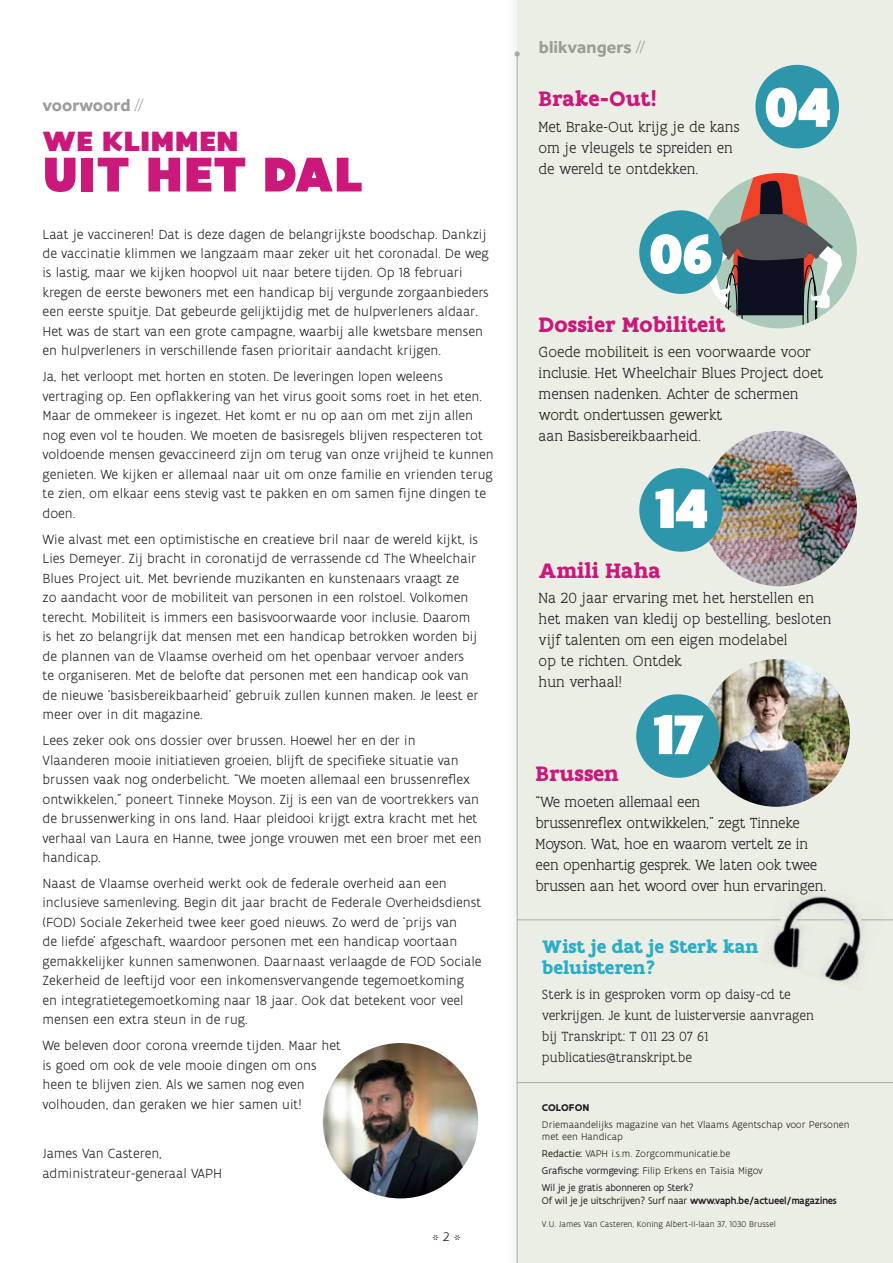
<style>
.page{position:relative;width:893px;height:1263px;background:#fff}
.page>*{position:absolute;margin:0;border:0;box-sizing:border-box;transform-origin:0 0}
.t1{font:900 60px "Flanders Art Sans Pro";letter-spacing:-.045em;color:#fff}
.t2{font:900 52.5px "Flanders Art Sans Pro";letter-spacing:.005em;color:#ca187b}
.t3{font:900 30px "Flanders Art Sans Pro";letter-spacing:.005em;color:#ca187b}
.t4{font:700 22.5px "Flanders Art Serif Pro";color:#ca187b}
.t5{font:700 19.5px/21px "Flanders Art Serif Pro";color:#2aadc7}
.t6{font:700 18px "Effra";color:#9b9d97}
.t7{font:300 15.75px/21px "Flanders Art Serif";color:#231f20}
.t8{font:300 14.25px/19.5px "Flanders Art Sans";color:#231f20}
.t9{font:300 14.25px/21px "Flanders Art Serif";color:#231f20}
.t10{font:300 13.5px "Flanders Art Sans";color:#231f20}
.t11{font:10.5px/16.8px "Flanders Art Sans";letter-spacing:-.01em;color:#231f20}
.t12{font:300 10.5px/12.6px "Flanders Art Sans";color:#231f20}
.t13{font:700 10.5px "Flanders Art Sans";letter-spacing:.005em;color:#231f20}
.t14{font:300 9px "Flanders Art Sans";color:#231f20}
.s1{font-weight:300}
.s2{font-weight:500}
</style>
<div class="page">
<div style="left:503px;top:0;width:390px;height:1263px;background:#231f20;opacity:.11"></div>
<div style="left:517px;top:0;width:376px;height:1263px;background:#ebeee5"></div>
<hr style="left:517px;top:54px;width:1px;height:1209px;background:#a8a9ad">
<svg style="left:514px;top:51px;width:6px;height:6px"></svg>
<img style="left:323px;top:1043px;width:155px;height:155px;border-radius:78px">
<div style="left:755px;top:65px;width:84px;height:83px;background:#2d96ab;border-radius:50%"></div>
<img style="left:701px;top:431px;width:156px;height:155px;border-radius:78px">
<div style="left:639px;top:468px;width:84px;height:84px;background:#2d96ab;border-radius:50%"></div>
<img style="left:702px;top:659px;width:148px;height:148px;border-radius:74px">
<div style="left:636px;top:694px;width:84px;height:84px;background:#2d96ab;border-radius:50%"></div>
<svg style="left:702px;top:173px;width:155px;height:155px"></svg>
<div style="left:639px;top:210px;width:84px;height:84px;background:#2d96ab;border-radius:50%"></div>
<hr style="left:517px;top:919px;width:264px;height:1px;background:#a8a9ad">
<hr style="left:517px;top:1082px;width:376px;height:1px;background:#a8a9ad">
<img style="left:758px;top:891px;width:129px;height:93px">
<hr style="left:861px;top:919px;width:32px;height:1px;background:#a8a9ad">
<hr style="left:797px;top:919px;width:48px;height:1px;background:#a8a9ad">
<p class="t6" style="left:43px;top:94px;width:103px">voorwoord <span class="s1">//</span></p>
<h3 class="t3" style="left:43px;top:123px;width:198px">WE KLIMMEN</h3>
<h2 class="t2" style="left:43px;top:142px;width:322px">UIT HET DAL</h2>
<p class="t8" style="left:43px;top:224px;width:448px">Laat je vaccineren! Dat is deze dagen de belangrijkste boodschap. Dankzij de vaccinatie klimmen we langzaam maar zeker uit het coronadal. De weg is lastig, maar we kijken hoopvol uit naar betere tijden. Op 18 februari kregen de eerste bewoners met een handicap bij vergunde zorgaanbieders een eerste spuitje. Dat gebeurde gelijktijdig met de hulpverleners aldaar.<br>Het was de start van een grote campagne, waarbij alle kwetsbare mensen en hulpverleners in verschillende fasen prioritair aandacht krijgen.</p>
<p class="t8" style="left:43px;top:367px;width:453px">Ja, het verloopt met horten en stoten. De leveringen lopen weleens vertraging op. Een opflakkering van het virus gooit soms roet in het eten.<br>Maar de ommekeer is ingezet. Het komt er nu op aan om met zijn allen nog even vol te houden. We moeten de basisregels blijven respecteren tot voldoende mensen gevaccineerd zijn om terug van onze vrijheid te kunnen genieten. We kijken er allemaal naar uit om onze familie en vrienden terug te zien, om elkaar eens stevig vast te pakken en om samen fijne dingen te doen.</p>
<p class="t8" style="left:43px;top:530px;width:438px">Wie alvast met een optimistische en creatieve bril naar de wereld kijkt, is Lies Demeyer. Zij bracht in coronatijd de verrassende cd The Wheelchair Blues Project uit. Met bevriende muzikanten en kunstenaars vraagt ze<br>zo aandacht voor de mobiliteit van personen in een rolstoel. Volkomen terecht. Mobiliteit is immers een basisvoorwaarde voor inclusie. Daarom is het zo belangrijk dat mensen met een handicap betrokken worden bij de plannen van de Vlaamse overheid om het openbaar vervoer anders te organiseren. Met de belofte dat personen met een handicap ook van de nieuwe ‘basisbereikbaarheid’ gebruik zullen kunnen maken. Je leest er meer over in dit magazine.</p>
<p class="t8" style="left:43px;top:731px;width:441px">Lees zeker ook ons dossier over brussen. Hoewel her en der in Vlaanderen mooie initiatieven groeien, blijft de specifieke situatie van brussen vaak nog onderbelicht. “We moeten allemaal een brussenreflex ontwikkelen,” poneert Tinneke Moyson. Zij is een van de voortrekkers van de brussenwerking in ons land. Haar pleidooi krijgt extra kracht met het verhaal van Laura en Hanne, twee jonge vrouwen met een broer met een handicap.</p>
<p class="t8" style="left:43px;top:874px;width:440px">Naast de Vlaamse overheid werkt ook de federale overheid aan een inclusieve samenleving. Begin dit jaar bracht de Federale Overheidsdienst (FOD) Sociale Zekerheid twee keer goed nieuws. Zo werd de ‘prijs van<br>de liefde’ afgeschaft, waardoor personen met een handicap voortaan gemakkelijker kunnen samenwonen. Daarnaast verlaagde de FOD Sociale Zekerheid de leeftijd voor een inkomensvervangende tegemoetkoming en integratietegemoetkoming naar 18 jaar. Ook dat betekent voor veel mensen een extra steun in de rug.</p>
<p class="t8" style="left:43px;top:1036px;width:300px">We beleven door corona vreemde tijden. Maar het is goed om ook de vele mooie dingen om ons heen te blijven zien. Als we samen nog even volhouden, dan geraken we hier samen uit!</p>
<p class="t8" style="left:43px;top:1144px;width:181px">James Van Casteren, administrateur-generaal VAPH</p>
<p class="t10" style="left:432px;top:1232px;width:30px">*2*</p>
<p class="t6" style="left:539px;top:36px;width:108px">blikvangers <span class="s1">//</span></p>
<h3 class="t4" style="left:539px;top:85px;width:120px">Brake-Out!</h3>
<p class="t7" style="left:539px;top:117px;width:202px">Met Brake-Out krijg je de kans om je vleugels te spreiden en de wereld te ontdekken.</p>
<h1 class="t1" style="left:648px;top:217px;width:67px">06</h1>
<h1 class="t1" style="left:763px;top:71px;width:69px">04</h1>
<h3 class="t4" style="left:539px;top:310px;width:188px">Dossier Mobiliteit</h3>
<p class="t7" style="left:539px;top:342px;width:286px">Goede mobiliteit is een voorwaarde voor inclusie. Het Wheelchair Blues Project doet mensen nadenken. Achter de schermen wordt ondertussen gewerkt<br>aan Basisbereikbaarheid.</p>
<h1 class="t1" style="left:654px;top:472px;width:56px">14</h1>
<h3 class="t4" style="left:539px;top:556px;width:124px">Amili Haha</h3>
<p class="t7" style="left:539px;top:588px;width:294px">Na 20 jaar ervaring met het herstellen en het maken van kledij op bestelling, besloten vijf talenten om een eigen modelabel<br>op te richten. Ontdek<br>hun verhaal!</p>
<h1 class="t1" style="left:652px;top:698px;width:53px">17</h1>
<h3 class="t4" style="left:536px;top:760px;width:85px">Brussen</h3>
<p class="t7" style="left:536px;top:791px;width:292px">“We moeten allemaal een<br>brussenreflex ontwikkelen,” zegt Tinneke Moyson. Wat, hoe en waarom vertelt ze in een openhartig gesprek. We laten ook twee brussen aan het woord over hun ervaringen.</p>
<h3 class="t5" style="left:542px;top:936px;width:218px">Wist je dat je Sterk kan beluisteren?</h3>
<p class="t9" style="left:542px;top:985px;width:274px">Sterk is in gesproken vorm op daisy-cd te verkrijgen. Je kunt de luisterversie aanvragen bij Transkript: T 011 23 07 61 publicaties@transkript.be</p>
<p class="t13" style="left:542px;top:1101px;width:49px">COLOFON</p>
<p class="t12" style="left:542px;top:1118px;width:309px">Driemaandelijks magazine van het Vlaams Agentschap voor Personen met een Handicap</p>
<p class="t11" style="left:542px;top:1145px;width:222px">Redactie: <span class="s1">VAPH i.s.m. Zorgcommunicatie.be<br></span>Grafische vormgeving: <span class="s1">Filip Erkens en Taisia Migov<br></span>Wil je je gratis abonneren op Sterk?</p>
<p class="t11" style="left:542px;top:1192px;width:296px">Of wil je je uitschrijven? Surf naar <span class="s2">www.vaph.be/actueel/magazines</span></p>
<p class="t14" style="left:542px;top:1219px;width:235px">V.U. James Van Casteren, Koning Albert-II-laan 37, 1030 Brussel</p>
</div>
